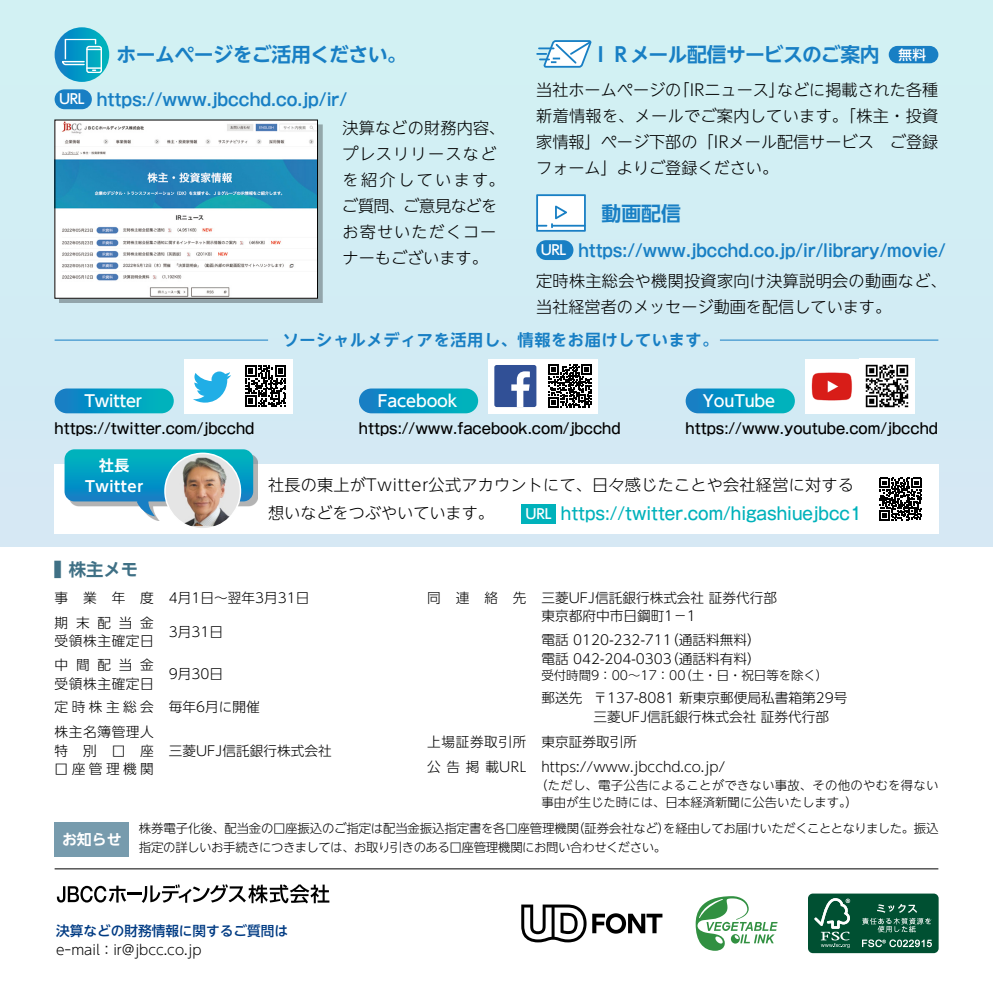
<style>
.page{position:relative;width:993px;height:993px;background:#fff}
.page>*{position:absolute;margin:0;border:0;box-sizing:border-box;transform-origin:0 0}
.t1{font:700 19.78px "UD Shin Go NT Pr 6 N De";letter-spacing:-.025em;color:#187fc4}
.t2{font:700 17.32px "Gothic MB101 Pro De";color:#187fc4;scale:.88 1}
.t3{font:500 17.32px "Gothic MB101 Pro";color:#00b2bb;scale:.88 1}
.t4{font:700 17.32px "Gothic MB101 Pro De";color:#187fc4;scale:.9 1}
.t5{font:700 17.32px "UD Shin Go NT Pr 6 N De";color:#3f7085}
.t6{font:300 16.1px/26.1px "UD Shin Go NT Pr 6 N";letter-spacing:.015em;color:#000}
.t7{font:300 16.1px/26.1px "UD Shin Go NT Pr 6 N";letter-spacing:.04em;color:#000}
.t8{font:700 16.1px "UD Shin Go NT Pr 6 N De";letter-spacing:.04em;color:#187fc4}
.t9{font:500 16.1px "UD Shin Go NT Pr 6 N";letter-spacing:-.01em;color:#fff}
.t10{font:500 14.88px "Gothic MB101 Pro";color:#000;scale:.9 1}
.t11{font:700 14.88px/21.2px "UD Shin Go NT Pr 6 N De";letter-spacing:.04em;color:#fff;text-align:center}
.t12{font:300 13.65px/18.6px "UD Shin Go NT Pr 6 N";color:#000}
.t13{font:300 13.65px/18.6px "UD Shin Go NT Pr 6 N";letter-spacing:.045em;color:#000}
.t14{font:500 13.65px "UD Shin Go NT Pr 6 N";color:#003b83}
.t15{font:300 13.65px/18.6px "UD Shin Go NT Pr 6 N";letter-spacing:.255em;color:#000}
.t16{font:300 12.42px/19.8px "UD Shin Go NT Pr 6 N";letter-spacing:-.01em;color:#000}
.t17{font:300 12.42px/16.1px "UD Shin Go NT Pr 6 N";letter-spacing:.015em;color:#000}
.s1{font-family:"UD Shin Go NT Pr 6 N";font-weight:500;font-size:13.65px;color:#fff}
.s2{font-family:"UD Shin Go NT Pr 6 N";font-size:13.65px;color:#fff}
</style>
<div class="page">
<div style="left:0;top:0;width:992px;height:546px;background:#d2eef4"></div>
<svg style="left:695px;top:896px;width:82px;height:54px"></svg>
<div style="left:807px;top:893px;width:131px;height:59px;background:#005032;border-radius:5px"></div>
<svg style="left:814px;top:898px;width:35px;height:49px"></svg>
<svg style="left:862px;top:904px;width:68px;height:28px"></svg>
<svg style="left:862px;top:939px;width:69px;height:7px"></svg>
<svg style="left:592px;top:913px;width:70px;height:20px"></svg>
<svg style="left:521px;top:904px;width:65px;height:38px"></svg>
<svg style="left:57px;top:884px;width:272px;height:19px"></svg>
<div style="left:55px;top:89px;width:37px;height:20px;background:#187fc4;border-radius:10px"></div>
<div style="left:55px;top:821px;width:74px;height:35px;background:#779bad"></div>
<hr style="left:55px;top:868px;width:883px;height:1px;background:#000">
<svg style="left:55px;top:27px;width:54px;height:55px"></svg>
<div style="left:86px;top:46px;width:16px;height:27px;border:1px solid #fff;border-radius:2px"></div>
<svg style="left:62px;top:39px;width:39px;height:32px"></svg>
<svg style="left:536px;top:194px;width:49px;height:38px;background:#cae1f1"></svg>
<div style="left:536px;top:240px;width:37px;height:20px;background:#187fc4;border-radius:10px"></div>
<div style="left:59px;top:124px;width:263px;height:179px;background:#000;opacity:.3"></div>
<img style="left:57px;top:122px;width:258px;height:174px">
<svg style="left:537px;top:40px;width:54px;height:28px"></svg>
<div style="left:888px;top:46px;width:50px;height:17px;background:#187fc4;border-radius:9px"></div>
<div style="left:55px;top:464px;width:883px;height:69px;background:#fff"></div>
<svg style="left:879px;top:477px;width:42px;height:43px"></svg>
<div style="left:55px;top:388px;width:119px;height:25px;background:linear-gradient(to right,#0f7cc8,#00b9bd);border-radius:12px"></div>
<div style="left:238px;top:358px;width:55px;height:55px;background:#fff"></div>
<svg style="left:245px;top:365px;width:41px;height:41px"></svg>
<div style="left:184px;top:358px;width:54px;height:55px;background:#fff"></div>
<svg style="left:193px;top:371px;width:38px;height:31px"></svg>
<div style="left:359px;top:388px;width:119px;height:25px;background:linear-gradient(to right,#0f7cc8,#00b9bd);border-radius:12px"></div>
<div style="left:542px;top:358px;width:55px;height:55px;background:#fff"></div>
<svg style="left:548px;top:364px;width:43px;height:43px"></svg>
<div style="left:488px;top:358px;width:54px;height:55px;background:#fff"></div>
<div style="left:494px;top:365px;width:42px;height:42px;background:#315096;border-radius:2px"></div>
<svg style="left:511px;top:371px;width:18px;height:36px"></svg>
<div style="left:685px;top:388px;width:109px;height:25px;background:linear-gradient(to right,#117cc8,#00b8bd);border-radius:12px"></div>
<img style="left:859px;top:358px;width:54px;height:55px">
<div style="left:804px;top:358px;width:55px;height:55px;background:#fff"></div>
<img style="left:811px;top:372px;width:41px;height:28px">
<hr style="left:55px;top:340px;width:213px;height:1px;background:#187fc4">
<div style="left:69px;top:453px;width:189px;height:68px;background:#000;opacity:.3"></div>
<svg style="left:64px;top:449px;width:189px;height:67px;background:#35adca"></svg>
<img style="left:165px;top:453px;width:75px;height:75px;border-radius:38px">
<div style="left:164px;top:452px;width:77px;height:77px;border:1px solid #fff;border-radius:50%"></div>
<div style="left:521px;top:504px;width:35px;height:19px;background:#00b2bb"></div>
<hr style="left:719px;top:340px;width:219px;height:1px;background:#187fc4">
<h1 class="t1" style="left:116px;top:39px;width:292px">ホームページをご活用ください。</h1>
<p class="t4" style="left:59px;top:85px;width:321px"><span class="s1">URL</span> https://www.jbcchd.co.jp/ir/</p>
<p class="t7" style="left:342px;top:114px;width:165px">決算などの財務内容、プレスリリースなどを紹介しています。ご質問、ご意見などをお寄せいただくコーナーもございます。</p>
<h1 class="t1" style="left:590px;top:39px;width:337px">ＩＲメール配信サービスのご案内 <span class="s1">無料</span></h1>
<p class="t6" style="left:536px;top:76px;width:403px;text-align:justify">当社ホームページの｢IRニュース｣などに掲載された各種新着情報を、メールでご案内しています。「株主・投資家情報」ページ下部の「IRメール配信サービス　ご登録フォーム」よりご登録ください。</p>
<h1 class="t1" style="left:601px;top:197px;width:81px">動画配信</h1>
<p class="t2" style="left:540px;top:236px;width:461px"><span class="s1">URL</span> https://www.jbcchd.co.jp/ir/library/movie/</p>
<p class="t6" style="left:536px;top:267px;width:412px">定時株主総会や機関投資家向け決算説明会の動画など、当社経営者のメッセージ動画を配信しています。</p>
<p class="t8" style="left:282px;top:327px;width:437px">ソーシャルメディアを活用し、情報をお届けしています。</p>
<p class="t9" style="left:84px;top:388px;width:59px">Twitter</p>
<p class="t10" style="left:55px;top:415px;width:223px">https://twitter.com/jbcchd</p>
<p class="t11" style="left:85px;top:453px;width:60px">社長<br>Twitter</p>
<p class="t9" style="left:377px;top:388px;width:81px">Facebook</p>
<p class="t10" style="left:359px;top:415px;width:292px">https://www.facebook.com/jbcchd</p>
<p class="t9" style="left:702px;top:388px;width:74px">YouTube</p>
<p class="t10" style="left:685px;top:415px;width:282px">https://www.youtube.com/jbcchd</p>
<p class="t6" style="left:268px;top:469px;width:587px;line-height:28.5px">社長の東上がTwitter公式アカウントにて、日々感じたことや会社経営に対する想いなどをつぶやいています。</p>
<p class="t3" style="left:525px;top:499px;width:383px"><span class="s2">URL</span> https://twitter.com/higashiuejbcc1</p>
<p class="t5" style="left:55px;top:555px;width:85px">▍株主メモ</p>
<p class="t12" style="left:55px;top:584px;width:256px;line-height:24.8px">事 業 年 度 4月1日〜翌年3月31日期末配当金</p>
<p class="t13" style="left:55px;top:631px;width:101px">受領株主確定日</p>
<p class="t12" style="left:169px;top:621px;width:56px">3月31日</p>
<p class="t13" style="left:55px;top:654px;width:101px">中間配当金受領株主確定日</p>
<p class="t12" style="left:169px;top:664px;width:56px">9月30日</p>
<p class="t13" style="left:55px;top:693px;width:206px;line-height:24.8px">定時株主総会 毎年6月に開催株主名簿管理人</p>
<p class="t15" style="left:55px;top:740px;width:101px">特別口座口座管理機関</p>
<p class="t12" style="left:169px;top:740px;width:164px">三菱UFJ信託銀行株式会社</p>
<p class="t12" style="left:541px;top:587px;width:237px;text-indent:-114px">同 連 絡 先 三菱UFJ信託銀行株式会社 証券代行部東京都府中市日鋼町1− 1</p>
<p class="t12" style="left:541px;top:630px;width:221px">電話 0120-232-711（通話料無料）電話 042-204-0303（通話料有料）</p>
<p class="t16" style="left:541px;top:664px;width:288px">受付時間9：00〜17：00（土・日・祝日等を除く）</p>
<p class="t12" style="left:593px;top:688px;width:255px;text-indent:-52px">郵送先 〒137-8081 新東京郵便局私書箱第29号三菱UFJ信託銀行株式会社 証券代行部</p>
<p class="t12" style="left:427px;top:728px;width:299px;line-height:24.8px">上場証券取引所 東京証券取引所<br>公告掲載URL https://www.jbcchd.co.jp/</p>
<p class="t17" style="left:541px;top:777px;width:398px;text-indent:-6px">（ただし、電子公告によることができない事故、その他のやむを得ない事由が生じた時には、日本経済新聞に公告いたします。）</p>
<p class="t11" style="left:62px;top:827px;width:61px">お知らせ</p>
<p class="t16" style="left:139px;top:817px;width:801px">株券電子化後、配当金の口座振込のご指定は配当金振込指定書を各口座管理機関（証券会社など）を経由してお届けいただくこととなりました。振込指定の詳しいお手続きにつきましては、お取り引きのある口座管理機関にお問い合わせください。</p>
<p class="t14" style="left:56px;top:918px;width:233px">決算などの財務情報に関するご質問は</p>
<p class="t12" style="left:56px;top:940px;width:147px">eｰmail：ir@jbcc.co.jp</p>
</div>
